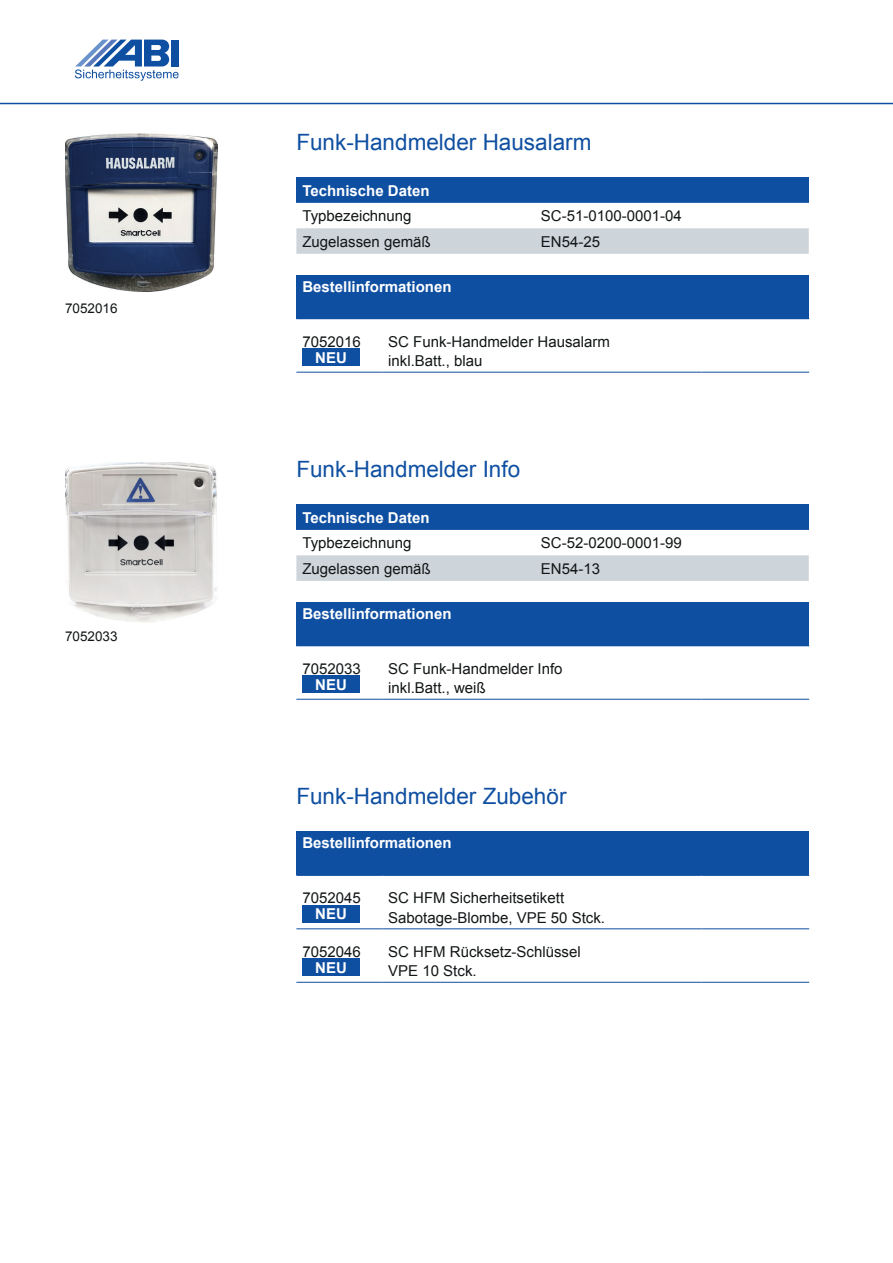
<style>
.page{position:relative;width:893px;height:1263px;background:#fff}
.page>*{position:absolute;margin:0;border:0;box-sizing:border-box;transform-origin:0 0}
.t1{font:22.5px "Arial";color:#0f4fa1}
.t2{font:15px/19.5px "Arial";color:#121617}
.t3{font:700 15px "Arial";color:#fff}
.t4{font:13.5px "Arial";color:#121617}
</style>
<div class="page">
<hr style="left:0;top:103px;width:893px;height:1px;background:#0f4fa1">
<svg style="left:75px;top:40px;width:104px;height:41px"></svg>
<div style="left:296px;top:177px;width:513px;height:26px;background:#0f4fa1"></div>
<svg style="left:296px;top:228px;width:513px;height:26px;background:#ced5da"></svg>
<div style="left:296px;top:275px;width:513px;height:44px;background:#0f4fa1"></div>
<hr style="left:296px;top:372px;width:86px;height:1px;background:#0f4fa1">
<hr style="left:382px;top:372px;width:319px;height:1px;background:#0f4fa1">
<hr style="left:701px;top:372px;width:108px;height:1px;background:#0f4fa1">
<div style="left:302px;top:348px;width:58px;height:18px;background:#0f4fa1"></div>
<div style="left:296px;top:504px;width:513px;height:26px;background:#0f4fa1"></div>
<div style="left:296px;top:555px;width:513px;height:26px;background:#ced5da"></div>
<div style="left:296px;top:602px;width:513px;height:44px;background:#0f4fa1"></div>
<hr style="left:296px;top:699px;width:86px;height:1px;background:#0f4fa1">
<hr style="left:382px;top:699px;width:319px;height:1px;background:#0f4fa1">
<hr style="left:701px;top:699px;width:108px;height:1px;background:#0f4fa1">
<div style="left:302px;top:675px;width:58px;height:18px;background:#0f4fa1"></div>
<div style="left:296px;top:831px;width:513px;height:44px;background:#0f4fa1"></div>
<hr style="left:296px;top:875px;width:86px;height:1px;background:#0f4fa1">
<hr style="left:382px;top:875px;width:319px;height:1px;background:#0f4fa1">
<hr style="left:701px;top:875px;width:108px;height:1px;background:#0f4fa1">
<hr style="left:296px;top:928px;width:86px;height:1px;background:#0f4fa1">
<hr style="left:382px;top:928px;width:319px;height:1px;background:#0f4fa1">
<hr style="left:701px;top:928px;width:108px;height:1px;background:#0f4fa1">
<hr style="left:296px;top:982px;width:86px;height:1px;background:#0f4fa1">
<hr style="left:382px;top:982px;width:319px;height:1px;background:#0f4fa1">
<hr style="left:701px;top:982px;width:108px;height:1px;background:#0f4fa1">
<div style="left:302px;top:905px;width:58px;height:18px;background:#0f4fa1"></div>
<div style="left:302px;top:958px;width:58px;height:18px;background:#0f4fa1"></div>
<img style="left:65px;top:134px;width:152px;height:157px">
<img style="left:65px;top:462px;width:152px;height:161px">
<p class="t4" style="left:65px;top:299px;width:54px">7052016</p>
<p class="t4" style="left:65px;top:627px;width:54px">7052033</p>
<h1 class="t1" style="left:296px;top:128px;width:297px">Funk-Handmelder Hausalarm</h1>
<p class="t3" style="left:302px;top:180px;width:129px">Technische Daten</p>
<p class="t2" style="left:302px;top:206px;width:111px">Typbezeichnung</p>
<p class="t2" style="left:541px;top:206px;width:142px">SC-51-0100-0001-04</p>
<p class="t2" style="left:302px;top:232px;width:130px">Zugelassen gemäß</p>
<p class="t2" style="left:541px;top:232px;width:61px">EN54-25</p>
<p class="t3" style="left:302px;top:277px;width:151px">Bestellinformationen</p>
<p class="t2" style="left:302px;top:332px;width:60px">7052016</p>
<p class="t3" style="left:315px;top:348px;width:33px">NEU</p>
<p class="t2" style="left:388px;top:332px;width:223px">SC Funk-Handmelder Hausalarm inkl.Batt., blau</p>
<h1 class="t1" style="left:296px;top:455px;width:225px">Funk-Handmelder Info</h1>
<p class="t3" style="left:302px;top:507px;width:129px">Technische Daten</p>
<p class="t2" style="left:302px;top:533px;width:111px">Typbezeichnung</p>
<p class="t2" style="left:541px;top:533px;width:142px">SC-52-0200-0001-99</p>
<p class="t2" style="left:302px;top:559px;width:130px">Zugelassen gemäß</p>
<p class="t2" style="left:541px;top:559px;width:61px">EN54-13</p>
<p class="t3" style="left:302px;top:604px;width:151px">Bestellinformationen</p>
<p class="t2" style="left:302px;top:659px;width:60px">7052033</p>
<p class="t3" style="left:315px;top:675px;width:33px">NEU</p>
<p class="t2" style="left:388px;top:659px;width:176px">SC Funk-Handmelder Info inkl.Batt., weiß</p>
<h1 class="t1" style="left:296px;top:782px;width:272px">Funk-Handmelder Zubehör</h1>
<p class="t3" style="left:302px;top:833px;width:151px">Bestellinformationen</p>
<p class="t2" style="left:302px;top:888px;width:60px">7052045</p>
<p class="t3" style="left:315px;top:904px;width:33px">NEU</p>
<p class="t2" style="left:302px;top:942px;width:60px">7052046</p>
<p class="t3" style="left:315px;top:958px;width:33px">NEU</p>
<p class="t2" style="left:388px;top:888px;width:218px">SC HFM Sicherheitsetikett<br>Sabotage-Blombe, VPE 50 Stck.</p>
<p class="t2" style="left:388px;top:942px;width:194px">SC HFM Rücksetz-Schlüssel<br>VPE 10 Stck.</p>
</div>
